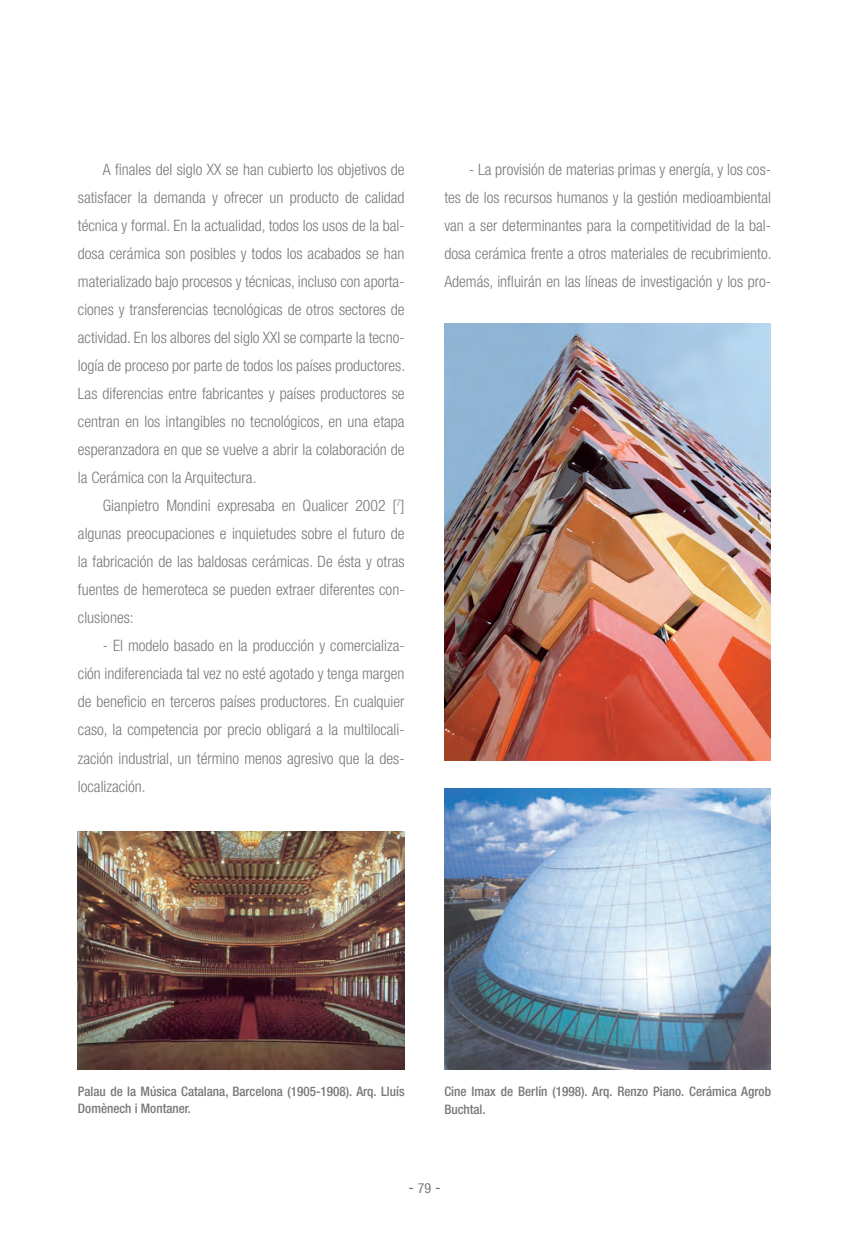
<style>
.page{position:relative;width:849px;height:1246px;background:#fff}
.page>*{position:absolute;margin:0;border:0;box-sizing:border-box;transform-origin:0 0}
.t1{font:300 condensed 15.75px/28px "Helvetica Neue LT Com";color:#76787b;text-align:justify}
.t2{font:condensed 15.75px "Helvetica Neue LT Com";color:#76787b}
.t3{font:500 condensed 13.12px/17.5px "Helvetica Neue LT Com";color:#76787b}
.s1{font-size:14px}
</style>
<div class="page">
<img style="left:78px;top:831px;width:326px;height:237px">
<img style="left:444px;top:324px;width:326px;height:436px">
<img style="left:444px;top:788px;width:326px;height:281px">
<p class="t1" style="left:78px;top:155px;width:328px;text-indent:25px">A finales del siglo XX se han cubierto los objetivos de satisfacer la demanda y ofrecer un producto de calidad técnica y formal. En la actualidad, todos los usos de la bal&shy;dosa cerámica son posibles y todos los acabados se han materializado bajo procesos y técnicas, incluso con aporta&shy;ciones y transferencias tecnológicas de otros sectores de actividad. En los albores del siglo XXI se comparte la tecno&shy;logía de proceso por parte de todos los países productores.<br>Las diferencias entre fabricantes y países productores se centran en los intangibles no tecnológicos, en una etapa esperanzadora en que se vuelve a abrir la colaboración de la Cerámica con la Arquitectura.</p>
<p class="t1" style="left:78px;top:491px;width:328px;text-indent:25px">Gianpietro Mondini expresaba en Qualicer 2002 [<sup>7</sup>] algunas preocupaciones e inquietudes sobre el futuro de la fabricación de las baldosas cerámicas. De ésta y otras fuentes de hemeroteca se pueden extraer diferentes con&shy;clusiones:</p>
<p class="t1" style="left:78px;top:631px;width:328px;text-indent:25px">- El modelo basado en la producción y comercializa&shy;ción indiferenciada tal vez no esté agotado y tenga margen de beneficio en terceros países productores. En cualquier caso, la competencia por precio obligará a la multilocali&shy;zación industrial, un término menos agresivo que la des&shy;localización.</p>
<p class="t1" style="left:444px;top:155px;width:328px;text-indent:25px">- La provisión de materias primas y energía, y los cos&shy;tes de los recursos humanos y la gestión medioambiental van a ser determinantes para la competitividad de la bal&shy;dosa cerámica frente a otros materiales de recubrimiento.<br>Además, influirán en las líneas de investigación y los pro-</p>
<p class="t3" style="left:78px;top:1082px;width:328px">Palau de la Música Catalana, Barcelona (1905-1908). Arq. Lluís<br>Domènech i Montaner.</p>
<p class="t3" style="left:444px;top:1082px;width:328px">Cine Imax de Berlín (1998). Arq. Renzo Piano. Cerámica Agrob<br>Buchtal.</p>
<p class="t2" style="left:408px;top:1177px;width:34px">- <span class="s1">79</span> -</p>
</div>
